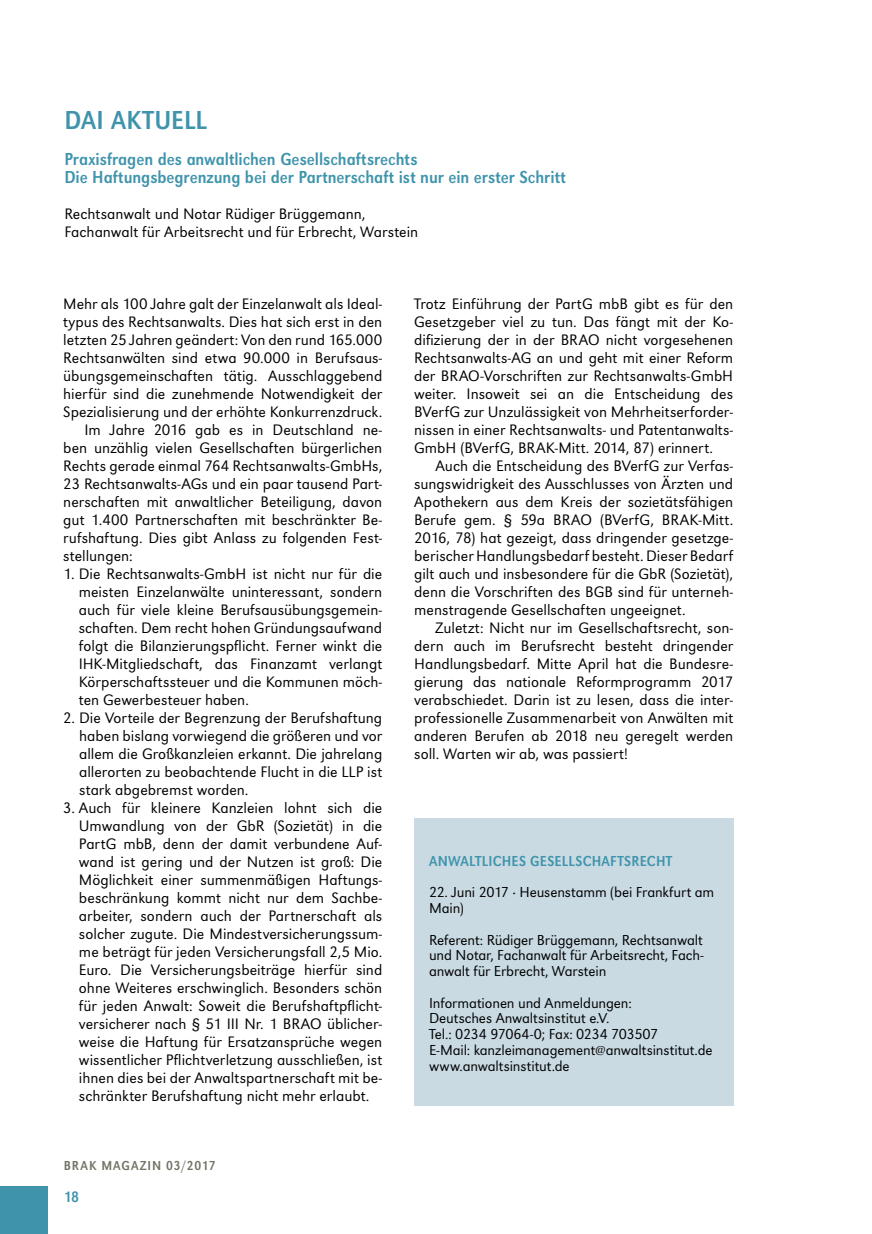
<style>
.page{position:relative;width:872px;height:1234px;background:#fff}
.page>*{position:absolute;margin:0;border:0;box-sizing:border-box;transform-origin:0 0}
.t1{font:27px "URW Grotesk T Regu Extr Narr";color:#3f94ac}
.t2{font:18px/18px "URW Grotesk T Regu Extr Narr";letter-spacing:-.005em;color:#3f94ac}
.t3{font:15.75px/18px "URW Grotesk T Ligh";color:#000;text-align:justify}
.t4{font:15.75px "URW Grotesk T Regu Extr Narr";color:#3f94ac}
.t5{font:15px/15.8px "URW Grotesk T Ligh";letter-spacing:-.005em;color:#000}
.t6{font:15px "URW Grotesk T Regu Extr Narr";letter-spacing:.02em;color:#3f94ac}
.t7{font:13.5px "URW Grotesk T Regu Extr Narr";letter-spacing:.065em;color:#717364}
</style>
<div class="page">
<div style="left:414px;top:818px;width:319px;height:288px;background:#c9dae2"></div>
<div style="left:0;top:1185px;width:48px;height:48px;background:#3f94ac"></div>
<h1 class="t1" style="left:64px;top:104px;width:13px">DAI</h1>
<h1 class="t1" style="left:111px;top:104px;width:16px">AKTU</h1>
<h1 class="t1" style="left:171px;top:104px;width:19px">ELL</h1>
<p class="t2" style="left:64px;top:149px;width:503px">Praxisfragen des anwaltlichen Gesellschaftsrechts<br>Die Haftungsbegrenzung bei der Partnerschaft ist nur ein erster Schritt</p>
<p class="t3" style="left:64px;top:204px;width:355px">Rechtsanwalt und Notar Rüdiger Brüggemann,<br>Fachanwalt für Arbeitsrecht und für Erbrecht, Warstein</p>
<p class="t3" style="left:63px;top:294px;width:320px">Mehr als 100 Jahre galt der Einzelanwalt als Ideal-</p>
<p class="t3" style="left:63px;top:312px;width:320px">typus des Rechtsanwalts. Dies hat sich erst in den</p>
<p class="t3" style="left:63px;top:330px;width:320px">letzten 25 Jahren geändert: Von den rund 165.000</p>
<p class="t3" style="left:63px;top:348px;width:320px">Rechtsanwälten sind etwa 90.000 in Berufsaus-</p>
<p class="t3" style="left:63px;top:366px;width:320px">übungsgemeinschaften tätig. Ausschlaggebend</p>
<p class="t3" style="left:63px;top:384px;width:320px">hierfür sind die zunehmende Notwendigkeit der</p>
<p class="t3" style="left:63px;top:402px;width:320px">Spezialisierung und der erhöhte Konkurrenzdruck.</p>
<p class="t3" style="left:85px;top:420px;width:299px">Im Jahre 2016 gab es in Deutschland ne-</p>
<p class="t3" style="left:63px;top:438px;width:320px">ben unzählig vielen Gesellschaften bürgerlichen</p>
<p class="t3" style="left:63px;top:456px;width:320px">Rechts gerade einmal 764 Rechtsanwalts-GmbHs,</p>
<p class="t3" style="left:63px;top:474px;width:320px">23 Rechtsanwalts-AGs und ein paar tausend Part-</p>
<p class="t3" style="left:63px;top:492px;width:320px">nerschaften mit anwaltlicher Beteiligung, davon</p>
<p class="t3" style="left:63px;top:510px;width:320px">gut 1.400 Partnerschaften mit beschränkter Be-</p>
<p class="t3" style="left:63px;top:528px;width:320px">rufshaftung. Dies gibt Anlass zu folgenden Fest-</p>
<p class="t3" style="left:63px;top:546px;width:71px">stellungen:</p>
<p class="t3" style="left:79px;top:564px;width:305px;text-indent:-15px">1. Die Rechtsanwalts-GmbH ist nicht nur für die meisten Einzelanwälte uninteressant, sondern auch für viele kleine Berufsausübungsgemein&shy;schaften. Dem recht hohen Gründungsaufwand folgt die Bilanzierungspflicht. Ferner winkt die IHK-Mitgliedschaft, das Finanzamt verlangt Körperschaftssteuer und die Kommunen möch&shy;ten Gewerbesteuer haben.</p>
<p class="t3" style="left:79px;top:708px;width:305px;text-indent:-16px">2. Die Vorteile der Begrenzung der Berufshaftung haben bislang vorwiegend die größeren und vor allem die Großkanzleien erkannt. Die jahrelang allerorten zu beobachtende Flucht in die LLP ist stark abgebremst worden.</p>
<p class="t3" style="left:79px;top:798px;width:305px;text-indent:-16px">3. Auch für kleinere Kanzleien lohnt sich die Umwandlung von der GbR (Sozietät) in die PartG mbB, denn der damit verbundene Auf&shy;wand ist gering und der Nutzen ist groß: Die Möglichkeit einer summenmäßigen Haftungs&shy;beschränkung kommt nicht nur dem Sachbe&shy;arbeiter, sondern auch der Partnerschaft als solcher zugute. Die Mindestversicherungssum&shy;me beträgt für jeden Versicherungsfall 2,5 Mio.<br>Euro. Die Versicherungsbeiträge hierfür sind ohne Weiteres erschwinglich. Besonders schön für jeden Anwalt: Soweit die Berufshaftpflicht&shy;versicherer nach § 51 III Nr. 1 BRAO üblicher&shy;weise die Haftung für Ersatzansprüche wegen wissentlicher Pflichtverletzung ausschließen, ist ihnen dies bei der Anwaltspartnerschaft mit be&shy;schränkter Berufshaftung nicht mehr erlaubt.</p>
<p class="t7" style="left:64px;top:1157px;width:153px">brak Magazin 03/2017</p>
<p class="t4" style="left:64px;top:1187px;width:17px">18</p>
<p class="t3" style="left:414px;top:294px;width:320px">Trotz Einführung der PartG mbB gibt es für den Gesetzgeber viel zu tun. Das fängt mit der Ko&shy;difizierung der in der BRAO nicht vorgesehenen Rechtsanwalts-AG an und geht mit einer Reform der BRAO-Vorschriften zur Rechtsanwalts-GmbH weiter. Insoweit sei an die Entscheidung des BVerfG zur Unzulässigkeit von Mehrheitserforder&shy;nissen in einer Rechtsanwalts- und Patentanwalts-GmbH (BVerfG, BRAK-Mitt. 2014, 87) erinnert.</p>
<p class="t3" style="left:414px;top:456px;width:320px;text-indent:21px">Auch die Entscheidung des BVerfG zur Verfas&shy;sungswidrigkeit des Ausschlusses von Ärzten und Apothekern aus dem Kreis der sozietätsfähigen Berufe gem. § 59a BRAO (BVerfG, BRAK-Mitt.<br>2016, 78) hat gezeigt, dass dringender gesetzge&shy;berischer Handlungsbedarf besteht. Dieser Bedarf gilt auch und insbesondere für die GbR (Sozietät), denn die Vorschriften des BGB sind für unterneh&shy;menstragende Gesellschaften ungeeignet.</p>
<p class="t3" style="left:414px;top:618px;width:320px;text-indent:21px">Zuletzt: Nicht nur im Gesellschaftsrecht, son&shy;dern auch im Berufsrecht besteht dringender Handlungsbedarf. Mitte April hat die Bundesre&shy;gierung das nationale Reformprogramm 2017 verabschiedet. Darin ist zu lesen, dass die inter&shy;professionelle Zusammenarbeit von Anwälten mit anderen Berufen ab 2018 neu geregelt werden soll. Warten wir ab, was passiert!</p>
<p class="t6" style="left:429px;top:852px;width:245px">Anwaltliches Gesellschaftsrecht</p>
<p class="t5" style="left:429px;top:884px;width:287px">22. Juni 2017 ∙ Heusenstamm (bei Frankfurt am<br>Main)</p>
<p class="t5" style="left:429px;top:931px;width:276px;text-align:justify">Referent: Rüdiger Brüggemann, Rechtsanwalt und Notar, Fachanwalt für Arbeitsrecht, Fach&shy;anwalt für Erbrecht, Warstein</p>
<p class="t5" style="left:429px;top:994px;width:285px">Informationen und Anmeldungen:<br>Deutsches Anwaltsinstitut e.V.<br>Tel.: 0234 97064-0; Fax: 0234 703507<br>E-Mail: kanzleimanagement@anwaltsinstitut.de www.anwaltsinstitut.de</p>
</div>
